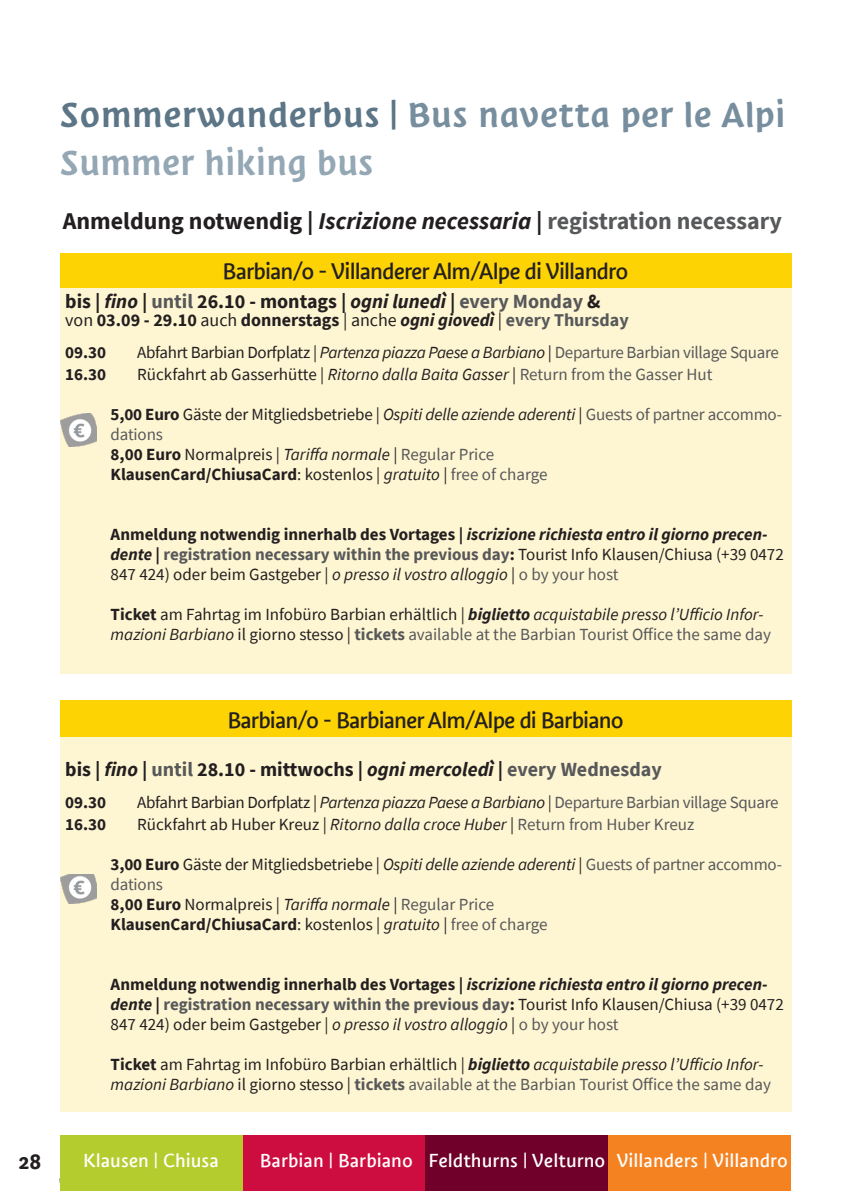
<style>
.page{position:relative;width:851px;height:1191px;background:#fff}
.page>*{position:absolute;margin:0;border:0;box-sizing:border-box;transform-origin:0 0}
.Layout_Headline___Su{font:40px/48px "Suedtirol Pro";color:#778e9e}
.Test{font:24px "Suedtirol Next TT";letter-spacing:-.04em;color:#231f20}
.Test-2{font:700 24px "Source Sans Pro";color:#57585a}
.t1{font:700 22px "Suedtirol Next TT";color:#231f20}
.t2{font:20px "Suedtirol Next TT";color:#fff}
.Layout_Copy___Source{font:700 20px "Source Sans Pro";color:#231f20}
.Test-3{font:700 20px "Source Sans Pro";color:#231f20}
.Test-4{font:700 18px "Source Sans Pro";color:#231f20}
.Test-5{font:17px/20px "Source Sans Pro";color:#231f20}
.Test-6{font:17px/20px "Source Sans Pro";letter-spacing:-.01em;color:#57585a}
.Test-7{font:700 17px "Source Sans Pro";color:#231f20}
.Test-8{font:italic 17px "Source Sans Pro";color:#231f20}
.Test-9{font:italic 17px "Source Sans Pro";letter-spacing:-.02em;color:#231f20}
.s1{color:#5c7687}
.s2{color:#94a7b5}
.s3{color:#231f20}
.s4{font-style:italic;color:#231f20}
.s5{font-style:italic}
.s6{color:#57585a}
.s7{font-weight:400}
.s8{font-weight:700;color:#231f20}
.s9{font-weight:700;font-style:normal}
.s10{font-style:normal}
.s11{font-style:normal;color:#57585a}
.s12{font-weight:400;font-style:italic}
.s13{font-weight:400;color:#57585a}
.s14{font-weight:700}
.s15{font-weight:700;font-style:italic}
.s16{font-weight:700;color:#57585a}
</style>
<div class="page">
<div style="left:60px;top:736px;width:731px;height:375px;background:#fef5d2"></div>
<div style="left:60px;top:287px;width:731px;height:387px;background:#fef5d2"></div>
<img style="left:60px;top:874px;width:36px;height:29px">
<img style="left:60px;top:414px;width:36px;height:33px">
<div style="left:60px;top:700px;width:731px;height:36px;background:#fed304"></div>
<div style="left:60px;top:253px;width:731px;height:34px;background:#fed304"></div>
<div style="left:60px;top:1135px;width:182px;height:56px;background:#b4cc2e"></div>
<div style="left:242px;top:1135px;width:183px;height:56px;background:#cd0d40"></div>
<div style="left:425px;top:1135px;width:183px;height:56px;background:#700029"></div>
<div style="left:608px;top:1135px;width:183px;height:56px;background:#f58220"></div>
<p class="Layout_Headline___Su" style="left:60px;top:92px;width:727px"><span class="s1">Sommerwanderbus |</span> Bus navetta per le Alpi<br><span class="s2">Summer hiking bus</span></p>
<p class="Test-2" style="left:63px;top:205px;width:720px"><span class="s3">Anmeldung notwendig |</span> <span class="s4">Iscrizione necessaria</span> <span class="s3">|</span> registration necessary</p>
<p class="Test" style="left:222px;top:258px;width:407px">Barbian/o - Villanderer Alm/Alpe di Villandro</p>
<p class="Test-3" style="left:65px;top:288px;width:536px">bis | <span class="s5">fino</span> | <span class="s6">until</span> 26.10 - montags | <span class="s5">ogni lunedì</span> | <span class="s6">every Monday</span> &amp;</p>
<p class="Test-4" style="left:65px;top:308px;width:565px"><span class="s7">von</span> 03.09 - 29.10 <span class="s7">auch</span> donnerstags <span class="s7">| anche</span> <span class="s5">ogni giovedì</span> <span class="s7">|</span> <span class="s6">every Thursday</span></p>
<p class="Test-7" style="left:65px;top:341px;width:43px">09.30</p>
<p class="Test-6" style="left:137px;top:342px;width:643px"><span class="s3">Abfahrt Barbian Dorfplatz |</span> <span class="s4">Partenza piazza Paese a Barbiano</span> <span class="s3">|</span> Departure Barbian village Square</p>
<p class="Test-7" style="left:65px;top:363px;width:43px">16.30</p>
<p class="Test-5" style="left:137px;top:364px;width:576px">Rückfahrt ab Gasserhütte | <span class="s5">Ritorno dalla Baita Gasser</span> | <span class="s6">Return from the Gasser Hut</span></p>
<p class="Test-6" style="left:111px;top:404px;width:672px"><span class="s8">5,00 Euro</span> <span class="s3">Gäste der Mitgliedsbetriebe |</span> <span class="s4">Ospiti delle aziende aderenti</span> <span class="s3">|</span> Guests of partner accommo&shy;dations</p>
<p class="Test-8" style="left:111px;top:444px;width:385px"><span class="s9">8,00 Euro</span> <span class="s10">Normalpreis |</span> Tariffa normale <span class="s10">|</span> <span class="s11">Regular Price</span></p>
<p class="Test-7" style="left:111px;top:463px;width:438px">KlausenCard/ChiusaCard<span class="s7">: kostenlos |</span> <span class="s12">gratuito</span> <span class="s7">|</span> <span class="s13">free of charge</span></p>
<p class="Test-5" style="left:111px;top:524px;width:674px"><span class="s14">Anmeldung notwendig innerhalb des Vortages |</span> <span class="s15">iscrizione richiesta entro il giorno precen&shy;dente</span> <span class="s14">|</span> <span class="s16">registration necessary within the previous day</span><span class="s14">:</span> Tourist Info Klausen/Chiusa (+39 0472<br>847 424) oder beim Gastgeber | <span class="s5">o presso il vostro alloggio</span> | <span class="s6">o by your host</span></p>
<p class="Test-5" style="left:111px;top:604px;width:661px"><span class="s14">Ticket</span> am Fahrtag im Infobüro Barbian erhältlich | <span class="s15">biglietto</span> <span class="s5">acquistabile presso l’Ufficio Infor&shy;mazioni Barbiano</span> il giorno stesso | <span class="s16">tickets</span> <span class="s6">available at the Barbian Tourist Office the same day</span></p>
<p class="Test" style="left:227px;top:706px;width:398px">Barbian/o - Barbianer Alm/Alpe di Barbiano</p>
<p class="Layout_Copy___Source" style="left:65px;top:755px;width:598px">bis | <span class="s5">fino</span> | <span class="s6">until</span> 28.10 - mittwochs | <span class="s5">ogni mercoledì</span> | <span class="s6">every Wednesday</span></p>
<p class="Test-7" style="left:65px;top:790px;width:43px">09.30</p>
<p class="Test-9" style="left:137px;top:791px;width:642px"><span class="s10">Abfahrt Barbian Dorfplatz |</span> Partenza piazza Paese a Barbiano | <span class="s11">Departure Barbian village Square</span></p>
<p class="Test-7" style="left:65px;top:812px;width:43px">16.30</p>
<p class="Test-5" style="left:137px;top:814px;width:558px">Rückfahrt ab Huber Kreuz | <span class="s5">Ritorno dalla croce Huber</span> | <span class="s6">Return from Huber Kreuz</span></p>
<p class="Test-6" style="left:111px;top:854px;width:672px"><span class="s8">3,00 Euro</span> <span class="s3">Gäste der Mitgliedsbetriebe |</span> <span class="s4">Ospiti delle aziende aderenti</span> <span class="s3">|</span> Guests of partner accommo&shy;dations</p>
<p class="Test-8" style="left:111px;top:893px;width:385px"><span class="s9">8,00 Euro</span> <span class="s10">Normalpreis |</span> Tariffa normale <span class="s10">|</span> <span class="s11">Regular Price</span></p>
<p class="Test-7" style="left:111px;top:912px;width:438px">KlausenCard/ChiusaCard<span class="s7">: kostenlos |</span> <span class="s12">gratuito</span> <span class="s7">|</span> <span class="s13">free of charge</span></p>
<p class="Test-5" style="left:111px;top:974px;width:674px"><span class="s14">Anmeldung notwendig innerhalb des Vortages |</span> <span class="s15">iscrizione richiesta entro il giorno precen&shy;dente</span> <span class="s14">|</span> <span class="s16">registration necessary within the previous day</span><span class="s14">:</span> Tourist Info Klausen/Chiusa (+39 0472<br>847 424) oder beim Gastgeber | <span class="s5">o presso il vostro alloggio</span> | <span class="s6">o by your host</span></p>
<p class="Test-5" style="left:111px;top:1054px;width:661px"><span class="s14">Ticket</span> am Fahrtag im Infobüro Barbian erhältlich | <span class="s15">biglietto</span> <span class="s5">acquistabile presso l’Ufficio Infor&shy;mazioni Barbiano</span> il giorno stesso | <span class="s16">tickets</span> <span class="s6">available at the Barbian Tourist Office the same day</span></p>
<p class="t1" style="left:18px;top:1149px;width:24px">28</p>
<p class="t2" style="left:83px;top:1149px;width:137px">Klausen | Chiusa</p>
<p class="t2" style="left:260px;top:1149px;width:529px">Barbian | Barbiano Feldthurns | Velturno Villanders | Villandro</p>
</div>
